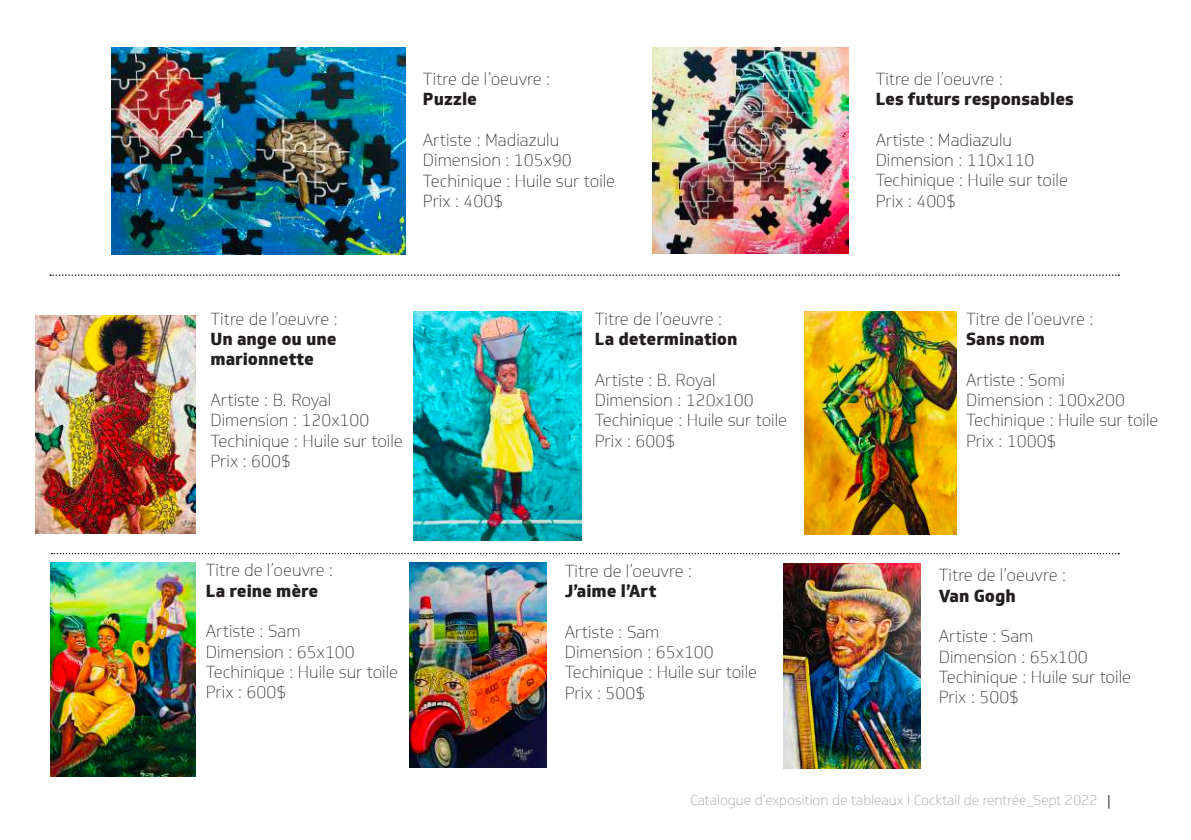
<style>
.page{position:relative;width:1191px;height:840px;background:#fff}
.page>*{position:absolute;margin:0;border:0;box-sizing:border-box;transform-origin:0 0}
.t1{font:100 17px/20.4px "Soleto";color:#231f20}
.t2{font:800 17px/20.4px "Soleto";color:#231f20}
.t3{font:100 14px "Soleto";color:#95979a}
</style>
<div class="page">
<svg style="left:1108px;top:795px;width:1px;height:13px"></svg>
<img style="left:112px;top:47px;width:294px;height:207px">
<img style="left:36px;top:315px;width:159px;height:218px">
<img style="left:50px;top:562px;width:146px;height:213px">
<img style="left:414px;top:312px;width:167px;height:228px">
<img style="left:409px;top:562px;width:137px;height:204px">
<img style="left:804px;top:311px;width:152px;height:222px">
<img style="left:783px;top:563px;width:137px;height:204px">
<img style="left:652px;top:48px;width:196px;height:205px">
<svg style="left:50px;top:274px;width:1069px;height:2px"></svg>
<svg style="left:51px;top:552px;width:1068px;height:2px"></svg>
<p class="t1" style="left:423px;top:69px;width:129px">Titre de l’oeuvre :</p>
<p class="t2" style="left:423px;top:89px;width:56px">Puzzle</p>
<p class="t1" style="left:423px;top:130px;width:194px">Artiste : Madiazulu<br>Dimension : 105x90<br>Techinique : Huile sur toile<br>Prix : 400$</p>
<p class="t1" style="left:875px;top:69px;width:129px">Titre de l’oeuvre :</p>
<p class="t2" style="left:875px;top:89px;width:200px">Les futurs responsables</p>
<p class="t1" style="left:875px;top:130px;width:194px">Artiste : Madiazulu<br>Dimension : 110x110<br>Techinique : Huile sur toile<br>Prix : 400$</p>
<p class="t1" style="left:210px;top:308px;width:129px">Titre de l’oeuvre :</p>
<p class="t2" style="left:210px;top:328px;width:128px">Un ange ou une marionnette</p>
<p class="t1" style="left:210px;top:389px;width:194px">Artiste : B. Royal<br>Dimension : 120x100<br>Techinique : Huile sur toile<br>Prix : 600$</p>
<p class="t1" style="left:206px;top:560px;width:129px">Titre de l’oeuvre :</p>
<p class="t2" style="left:206px;top:580px;width:114px">La reine mère</p>
<p class="t1" style="left:206px;top:621px;width:194px">Artiste : Sam<br>Dimension : 65x100<br>Techinique : Huile sur toile<br>Prix : 600$</p>
<p class="t1" style="left:595px;top:308px;width:129px">Titre de l’oeuvre :</p>
<p class="t2" style="left:595px;top:328px;width:144px">La determination</p>
<p class="t1" style="left:595px;top:369px;width:194px">Artiste : B. Royal<br>Dimension : 120x100<br>Techinique : Huile sur toile<br>Prix : 600$</p>
<p class="t1" style="left:565px;top:560px;width:129px">Titre de l’oeuvre :</p>
<p class="t2" style="left:565px;top:580px;width:93px">J’aime l’Art</p>
<p class="t1" style="left:565px;top:621px;width:194px">Artiste : Sam<br>Dimension : 65x100<br>Techinique : Huile sur toile<br>Prix : 500$</p>
<p class="t1" style="left:966px;top:308px;width:129px">Titre de l’oeuvre :</p>
<p class="t2" style="left:966px;top:328px;width:80px">Sans nom</p>
<p class="t1" style="left:966px;top:369px;width:194px">Artiste : Somi<br>Dimension : 100x200<br>Techinique : Huile sur toile<br>Prix : 1000$</p>
<p class="t1" style="left:938px;top:565px;width:129px">Titre de l’oeuvre :</p>
<p class="t2" style="left:938px;top:585px;width:79px">Van Gogh</p>
<p class="t1" style="left:938px;top:626px;width:194px">Artiste : Sam<br>Dimension : 65x100<br>Techinique : Huile sur toile<br>Prix : 500$</p>
<p class="t3" style="left:690px;top:791px;width:409px">Catalogue d’exposition de tableaux I Cocktail de rentrée_Sept 2022</p>
</div>
